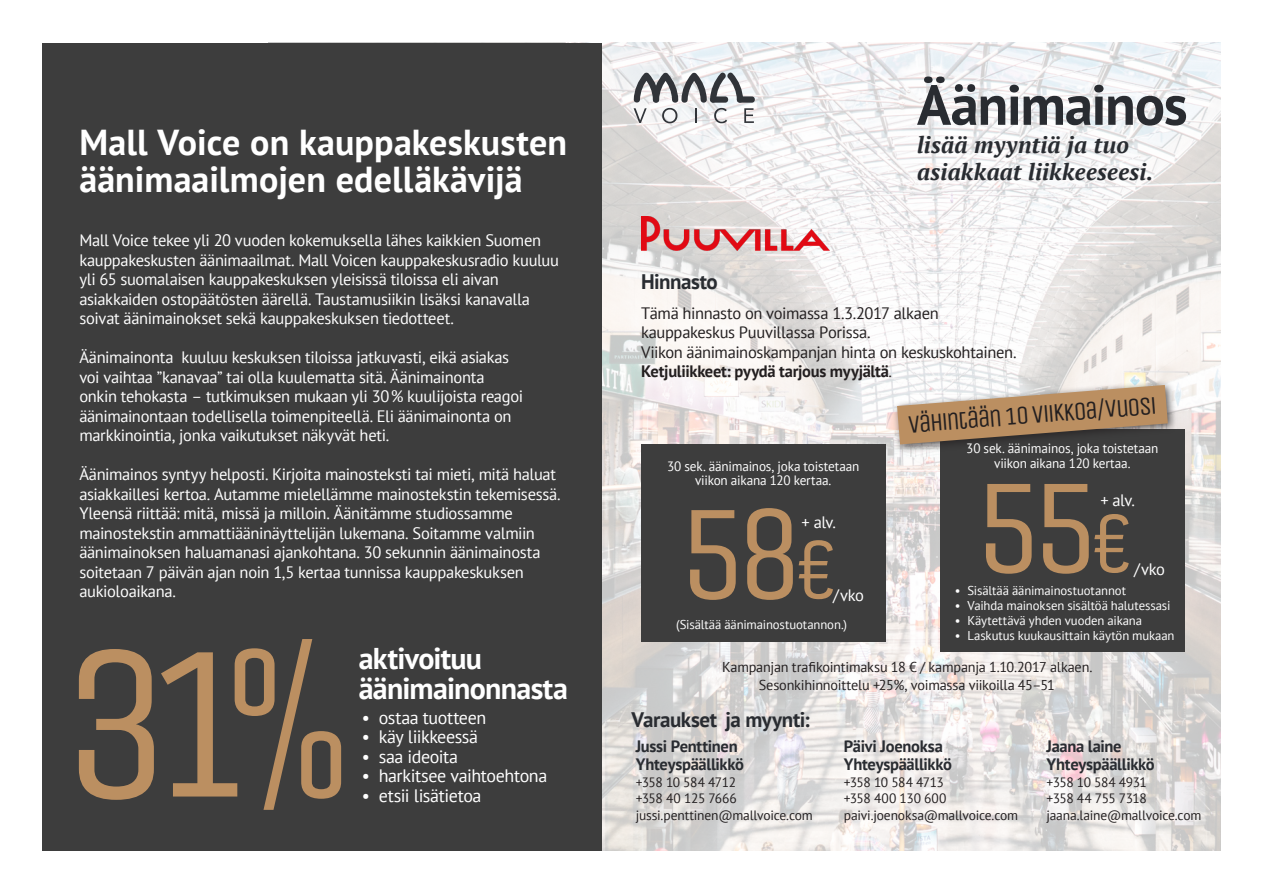
<style>
.page{position:relative;width:1263px;height:893px;background:#fff}
.page>*{position:absolute;margin:0;border:0;box-sizing:border-box;transform-origin:0 0}
.t1{font:221.85px "Unica One";color:#bb8f61}
.t2{font:135px "Unica One";color:#bb8f61}
.t3{font:700 56.4px "PT Sans";letter-spacing:-.02em;color:#292c31}
.t4{font:700 36px/37.5px "PT Sans";letter-spacing:.005em;color:#fff}
.t5{font:700 30px "PT Sans";letter-spacing:-.025em;color:#fff}
.t6{font:25.5px "Unica One";color:#231f20}
.t7{font:italic 700 23.1px "PT Serif";letter-spacing:.01em;color:#292c31}
.t8{font:700 21px "PT Sans";letter-spacing:-.025em;color:#292c31}
.t9{font:18px "PT Sans";letter-spacing:-.025em;color:#fff}
.t10{font:16.5px/19.5px "PT Sans";letter-spacing:-.02em;color:#fff}
.t11{font:16.5px/19.5px "PT Sans";letter-spacing:-.02em;color:#231f20}
.t12{font:700 16.5px "PT Sans";letter-spacing:-.02em;color:#292c31}
.t13{font:700 16.5px "PT Sans";letter-spacing:-.02em;color:#231f20}
.t14{font:14.25px "PT Sans";letter-spacing:-.015em;color:#231f20}
.t15{font:13.5px "PT Sans";letter-spacing:-.02em;color:#231f20}
.t16{font:13.5px "PT Sans";letter-spacing:-.015em;color:#fff}
.t17{font:12.75px "PT Sans";letter-spacing:-.01em;color:#fff}
.s1{font-weight:400}
.s2{font-size:86.85px}
</style>
<div class="page">
<img style="left:602px;top:43px;width:618px;height:807px">
<div style="left:43px;top:43px;width:559px;height:807px;background:#3d3d3d"></div>
<svg style="left:634px;top:71px;width:122px;height:52px"></svg>
<div style="left:641px;top:444px;width:244px;height:197px;background:#3d3d3d"></div>
<div style="left:940px;top:430px;width:244px;height:222px;background:#3d3d3d"></div>
<div style="left:891px;top:379px;width:287px;height:75px;background:#231f20;opacity:.75"></div>
<svg style="left:897px;top:385px;width:271px;height:59px"></svg>
<img style="left:641px;top:216px;width:189px;height:34px">
<p class="t3" style="left:917px;top:68px;width:272px">Äänimainos</p>
<p class="t7" style="left:917px;top:129px;width:214px">lisää myyntiä ja tuo</p>
<p class="t7" style="left:917px;top:157px;width:238px">asiakkaat liikkeeseesi.</p>
<p class="t4" style="left:79px;top:122px;width:489px">Mall Voice on kauppakeskusten äänimaailmojen edelläkävijä</p>
<p class="t10" style="left:79px;top:230px;width:481px">Mall Voice tekee yli 20 vuoden kokemuksella lähes kaikkien Suomen kauppakeskusten äänimaailmat. Mall Voicen kauppakeskusradio kuuluu yli 65 suomalaisen kauppakeskuksen yleisissä tiloissa eli aivan asiakkaiden ostopäätösten äärellä. Taustamusiikin lisäksi kanavalla soivat äänimainokset sekä kauppakeskuksen tiedotteet.</p>
<p class="t10" style="left:79px;top:347px;width:445px">Äänimainonta kuuluu keskuksen tiloissa jatkuvasti, eikä asiakas voi vaihtaa ”kanavaa” tai olla kuulematta sitä. Äänimainonta onkin tehokasta – tutkimuksen mukaan yli 30% kuulijoista reagoi äänimainontaan todellisella toimenpiteellä. Eli äänimainonta on markkinointia, jonka vaikutukset näkyvät heti.</p>
<p class="t10" style="left:79px;top:464px;width:483px">Äänimainos syntyy helposti. Kirjoita mainosteksti tai mieti, mitä haluat asiakkaillesi kertoa. Autamme mielellämme mainostekstin tekemisessä.<br>Yleensä riittää: mitä, missä ja milloin. Äänitämme studiossamme mainostekstin ammattiääninäyttelijän lukemana. Soitamme valmiin äänimainoksen haluamanasi ajankohtana. 30 sekunnin äänimainosta soitetaan 7 päivän ajan noin 1,5 kertaa tunnissa kauppakeskuksen aukioloaikana.</p>
<p class="t8" style="left:641px;top:267px;width:78px">Hinnasto</p>
<p class="t11" style="left:641px;top:303px;width:299px">Tämä hinnasto on voimassa 1.3.2017 alkaen kauppakeskus Puuvillassa Porissa.</p>
<p class="t11" style="left:641px;top:342px;width:377px">Viikon äänimainoskampanjan hinta on keskuskohtainen.</p>
<p class="t13" style="left:641px;top:360px;width:252px">Ketjuliikkeet: pyydä tarjous myyjältä<span class="s1">.</span></p>
<p class="t6" style="left:907px;top:408px;width:251px;rotate:-4deg">vähintään 10 viikkoa/vuosi</p>
<p class="t16" style="left:966px;top:440px;width:194px">30 sek. äänimainos, joka toistetaan</p>
<p class="t16" style="left:994px;top:454px;width:138px">viikon aikana 120 kertaa.</p>
<p class="t10" style="left:1100px;top:490px;width:36px">+ alv.</p>
<p class="t16" style="left:667px;top:458px;width:194px">30 sek. äänimainos, joka toistetaan</p>
<p class="t16" style="left:695px;top:472px;width:138px">viikon aikana 120 kertaa.</p>
<p class="t10" style="left:801px;top:512px;width:36px">+ alv.</p>
<p class="t2" style="left:974px;top:448px;width:161px">55<span class="s2">€</span></p>
<p class="t2" style="left:678px;top:474px;width:161px">58<span class="s2">€</span></p>
<p class="t10" style="left:1134px;top:559px;width:32px">/vko</p>
<p class="t17" style="left:955px;top:583px;width:173px">• Sisältää äänimainostuotannot</p>
<p class="t17" style="left:955px;top:598px;width:217px">• Vaihda mainoksen sisältöä halutessasi</p>
<p class="t17" style="left:955px;top:613px;width:189px">• Käytettävä yhden vuoden aikana</p>
<p class="t17" style="left:955px;top:628px;width:221px">• Laskutus kuukausittain käytön mukaan</p>
<p class="t10" style="left:833px;top:585px;width:32px">/vko</p>
<p class="t17" style="left:676px;top:616px;width:172px">(Sisältää äänimainostuotannon.)</p>
<p class="t1" style="left:60px;top:593px;width:302px">31%</p>
<p class="t5" style="left:359px;top:638px;width:125px">aktivoituu</p>
<p class="t5" style="left:359px;top:668px;width:211px">äänimainonnasta</p>
<p class="t9" style="left:362px;top:706px;width:126px">• ostaa tuotteen</p>
<p class="t8" style="left:631px;top:705px;width:180px">Varaukset ja myynti:</p>
<p class="t9" style="left:362px;top:726px;width:118px">• käy liikkeessä</p>
<p class="t9" style="left:362px;top:745px;width:98px">• saa ideoita</p>
<p class="t9" style="left:362px;top:765px;width:187px">• harkitsee vaihtoehtona</p>
<p class="t14" style="left:722px;top:658px;width:372px">Kampanjan trafikointimaksu 18 € / kampanja 1.10.2017 alkaen.</p>
<p class="t14" style="left:759px;top:676px;width:298px">Sesonkihinnoittelu +25%, voimassa viikoilla 45–51</p>
<p class="t12" style="left:844px;top:735px;width:101px">Päivi Joenoksa</p>
<p class="t12" style="left:844px;top:753px;width:110px">Yhteyspäällikkö</p>
<p class="t15" style="left:844px;top:773px;width:102px">+358 10 584 4713</p>
<p class="t15" style="left:844px;top:790px;width:104px">+358 400 130 600</p>
<p class="t15" style="left:844px;top:806px;width:176px">paivi.joenoksa@mallvoice.com</p>
<p class="t12" style="left:636px;top:735px;width:103px">Jussi Penttinen</p>
<p class="t12" style="left:636px;top:753px;width:110px">Yhteyspäällikkö</p>
<p class="t15" style="left:636px;top:773px;width:102px">+358 10 584 4712</p>
<p class="t15" style="left:636px;top:790px;width:103px">+358 40 125 7666</p>
<p class="t15" style="left:636px;top:806px;width:179px">jussi.penttinen@mallvoice.com</p>
<p class="t12" style="left:1046px;top:735px;width:77px">Jaana laine</p>
<p class="t12" style="left:1046px;top:753px;width:110px">Yhteyspäällikkö</p>
<p class="t15" style="left:1046px;top:773px;width:102px">+358 10 584 4931</p>
<p class="t15" style="left:1046px;top:790px;width:102px">+358 44 755 7318</p>
<p class="t15" style="left:1046px;top:806px;width:156px">jaana.laine@mallvoice.com</p>
<p class="t9" style="left:362px;top:784px;width:121px">• etsii lisätietoa</p>
</div>
